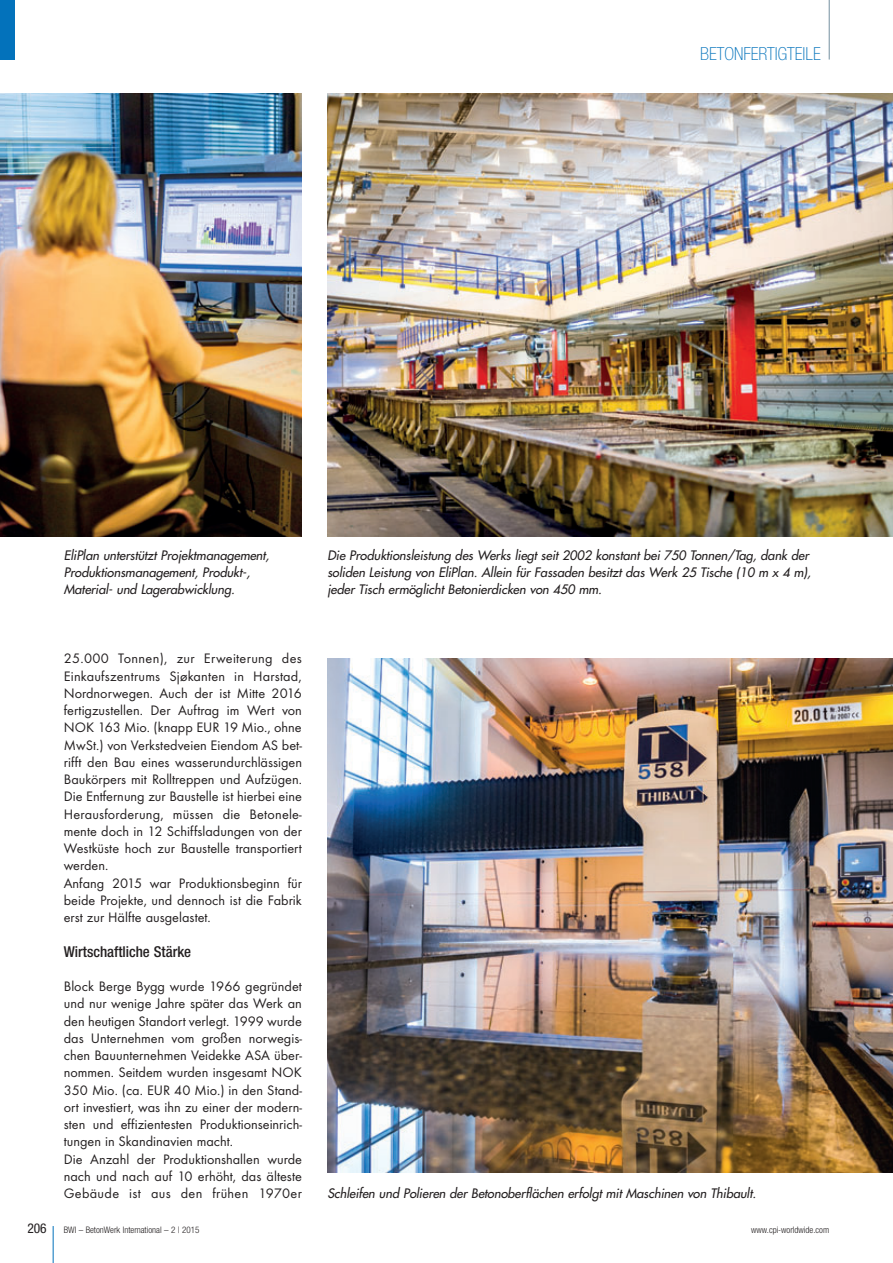
<style>
.page{position:relative;width:893px;height:1263px;background:#fff}
.page>*{position:absolute;margin:0;border:0;box-sizing:border-box;transform-origin:0 0}
.t1{font:100 condensed 18px "Helvetica Neue";color:#0372bb}
.t2{font:500 condensed 15px "Helvetica Neue";color:#231f20}
.t3{font:14.25px/17.2px "Futura T";color:#231f20}
.t4{font:condensed 13.5px "Helvetica Neue";color:#231f20}
.t5{font:italic 12.75px/17.2px "Futura";letter-spacing:-.005em;color:#231f20}
.t6{font:300 condensed 9px "Helvetica Neue";color:#231f20}
</style>
<div class="page">
<hr style="left:53px;top:1226px;width:1px;height:37px;background:#0372bb">
<hr style="left:829px;top:0;width:1px;height:60px;background:#73909f">
<div style="left:0;top:0;width:15px;height:60px;background:#0372bb"></div>
<img style="left:0;top:94px;width:302px;height:442px">
<img style="left:327px;top:94px;width:566px;height:442px">
<img style="left:327px;top:658px;width:566px;height:514px">
<p class="t1" style="left:700px;top:43px;width:122px">BETONFERTIGTEILE</p>
<p class="t5" style="left:64px;top:546px;width:210px">EliPlan unterstützt Projektmanagement,<br>Produktionsmanagement, Produkt-,<br>Material- und Lagerabwicklung.</p>
<p class="t5" style="left:327px;top:546px;width:487px">Die Produktionsleistung des Werks liegt seit 2002 konstant bei 750 Tonnen/Tag, dank der soliden Leistung von EliPlan. Allein für Fassaden besitzt das Werk 25 Tische (10 m x 4 m), jeder Tisch ermöglicht Betonierdicken von 450 mm.</p>
<p class="t3" style="left:64px;top:650px;width:240px">25.000 Tonnen), zur Erweiterung des Einkaufszentrums Sjøkanten in Harstad, Nordnorwegen. Auch der ist Mitte 2016 fertigzustellen. Der Auftrag im Wert von NOK 163 Mio. (knapp EUR 19 Mio., ohne MwSt.) von Verkstedveien Eiendom AS bet&shy;rifft den Bau eines wasserundurchlässigen Baukörpers mit Rolltreppen und Aufzügen.<br>Die Entfernung zur Baustelle ist hierbei eine Herausforderung, müssen die Betonele - mente doch in 12 Schiffsladungen von der Westküste hoch zur Baustelle transportiert werden.<br>Anfang 2015 war Produktionsbeginn für beide Projekte, und dennoch ist die Fabrik erst zur Hälfte ausgelastet.</p>
<p class="t2" style="left:64px;top:942px;width:129px">Wirtschaftliche Stärke</p>
<p class="t3" style="left:64px;top:978px;width:240px">Block Berge Bygg wurde 1966 gegründet und nur wenige Jahre später das Werk an den heutigen Standort verlegt. 1999 wurde das Unternehmen vom großen norwegis&shy;chen Bauunternehmen Veidekke ASA über&shy;nommen. Seitdem wurden insgesamt NOK 350 Mio. (ca. EUR 40 Mio.) in den Stand - ort investiert, was ihn zu einer der modern&shy;sten und effizientesten Produktionsein rich - tungen in Skandinavien macht.<br>Die Anzahl der Produktionshallen wurde nach und nach auf 10 erhöht, das älteste Gebäude ist aus den frühen 1970er</p>
<p class="t5" style="left:327px;top:1185px;width:433px">Schleifen und Polieren der Betonoberflächen erfolgt mit Maschinen von Thibault.</p>
<p class="t4" style="left:28px;top:1220px;width:21px">206</p>
<p class="t6" style="left:64px;top:1224px;width:137px">BWI – BetonWerk International – 2 | 2015</p>
<p class="t6" style="left:751px;top:1224px;width:79px">www.cpi-worldwide.com</p>
</div>
